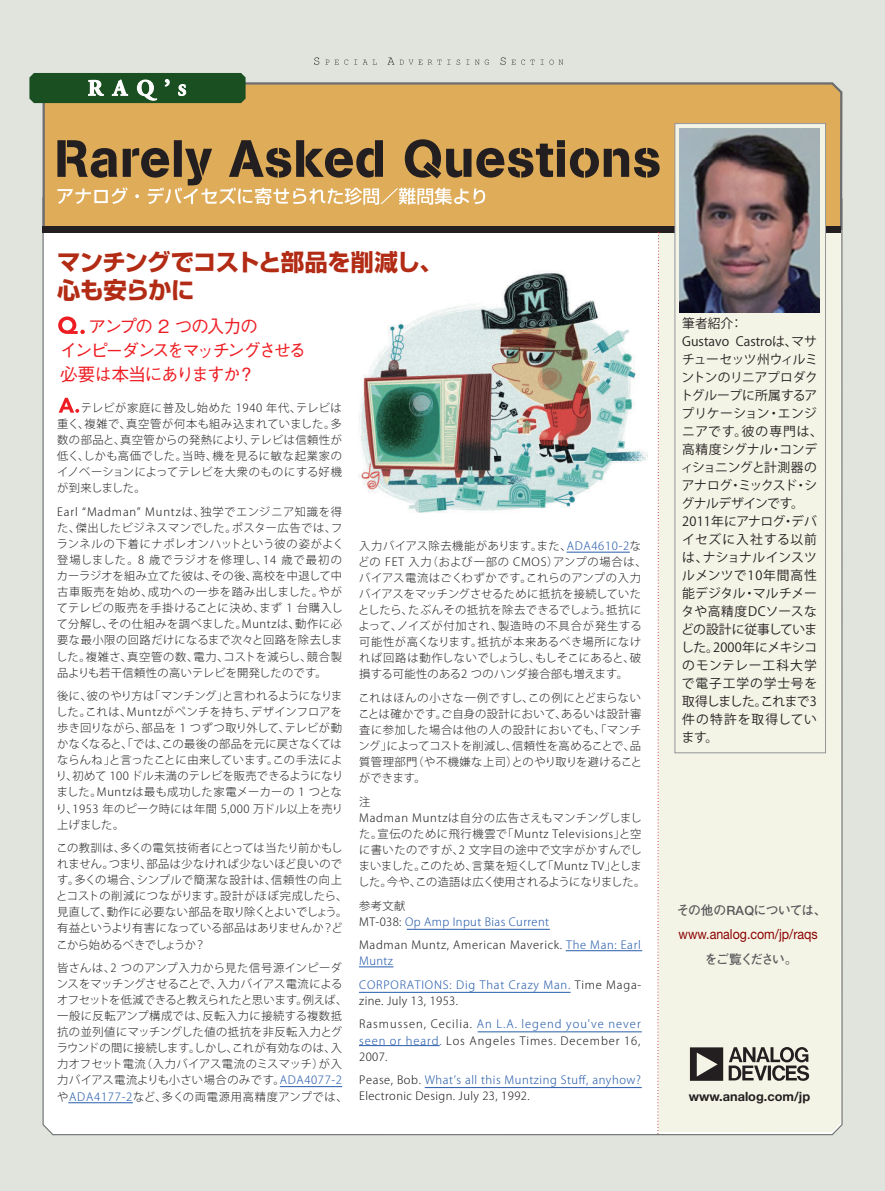
<style>
.page{position:relative;width:885px;height:1191px;background:#fff}
.page>*{position:absolute;margin:0;border:0;box-sizing:border-box;transform-origin:0 0}
.t1{font:700 23.4px/28px "Shin Go Pro";letter-spacing:-.03em;color:#b22b14}
.t2{font:500 18px/24px "Gothic BBB Pro";letter-spacing:-.12em;color:#ee1d23}
.t3{font:13.8px "Helvetica Neue LT Std";color:#8b0202;scale:.9 1}
.t4{font:12.75px/18px "Koz Go Pro";letter-spacing:.005em;color:#231f20}
.t5{font:700 12.75px "Helvetica Neue LT Std";color:#231f20}
.t6{font:700 12.75px "Futo Go B101 Pro";letter-spacing:-.055em;color:#57585a}
.t7{font:700 12.75px "Futo Go B101 Pro";letter-spacing:-.125em;color:#57585a}
.t8{font:300 11.25px/16px "Koz Go Pro";letter-spacing:.035em;color:#231f20}
.t9{font:300 11.25px/16px "Koz Go Pro";letter-spacing:.075em;color:#275caa}
.t10{font:300 11.25px/16px "Koz Go Pro";letter-spacing:.06em;color:#231f20}
.t11{font:300 11.25px/16px "Koz Go Pro";letter-spacing:.035em;color:#275caa}
.s1{color:#231f20}
.s2{color:#275caa}
.s3{font-family:"Helvetica Neue LT Std";font-weight:500}
</style>
<div class="page">
<div style="left:0;top:0;width:884px;height:1191px;background:#e0e4dd"></div>
<div style="left:44px;top:232px;width:797px;height:902px;background:#fff"></div>
<svg style="left:314px;top:57px;width:5px;height:8px"></svg>
<svg style="left:325px;top:60px;width:13px;height:5px"></svg>
<svg style="left:363px;top:60px;width:14px;height:5px"></svg>
<svg style="left:387px;top:58px;width:54px;height:7px"></svg>
<svg style="left:456px;top:60px;width:4px;height:5px"></svg>
<svg style="left:475px;top:60px;width:14px;height:5px"></svg>
<svg style="left:500px;top:57px;width:5px;height:8px"></svg>
<svg style="left:511px;top:60px;width:4px;height:5px"></svg>
<svg style="left:521px;top:60px;width:13px;height:5px"></svg>
<svg style="left:549px;top:60px;width:14px;height:5px"></svg>
<div style="left:659px;top:232px;width:181px;height:900px;background:#f4f4e6"></div>
<div style="left:41px;top:81px;width:802px;height:150px;background:#dfac5a"></div>
<svg style="left:29px;top:73px;width:216px;height:30px;background:#2f5f35"></svg>
<div style="left:43px;top:226px;width:798px;height:6px;background:#231f20"></div>
<svg style="left:657px;top:232px;width:2px;height:903px;background:#f3dfdf"></svg>
<div style="left:674px;top:124px;width:151px;height:516px;background:#f4f4e6"></div>
<svg style="left:57px;top:139px;width:602px;height:66px;background:#b08c53"></svg>
<svg style="left:689px;top:1047px;width:120px;height:34px;background:#898781"></svg>
<div style="left:674px;top:123px;width:151px;height:630px;border:1px solid #939598"></div>
<img style="left:679px;top:129px;width:140px;height:183px">
<img style="left:353px;top:271px;width:294px;height:246px">
<svg style="left:59px;top:398px;width:20px;height:15px"></svg>
<svg style="left:58px;top:316px;width:27px;height:18px"></svg>
<hr style="left:407px;top:929px;width:142px;height:1px;background:#275caa">
<hr style="left:68px;top:1102px;width:65px;height:1px;background:#275caa">
<hr style="left:280px;top:1086px;width:62px;height:1px;background:#275caa">
<hr style="left:565px;top:950px;width:77px;height:1px;background:#275caa">
<hr style="left:359px;top:966px;width:34px;height:1px;background:#275caa">
<hr style="left:359px;top:992px;width:211px;height:1px;background:#275caa">
<hr style="left:359px;top:1045px;width:80px;height:1px;background:#275caa">
<hr style="left:477px;top:1031px;width:164px;height:1px;background:#275caa">
<hr style="left:425px;top:1087px;width:216px;height:1px;background:#275caa">
<hr style="left:566px;top:552px;width:63px;height:1px;background:#275caa">
<h1 class="t1" style="left:57px;top:245px;width:387px">マンチングでコストと部品を削減し、心も安らかに</h1>
<h2 class="t2" style="left:60px;top:312px;width:248px"><span class="s1">　</span> アンプの 2 つの入力の<br>インピーダンスをマッチングさせる必要は本当にありますか？</h2>
<p class="t8" style="left:57px;top:400px;width:286px;text-align:justify">　　テレビが家庭に普及し始めた 1940 年代、テレビは重く、複雑で、真空管が何本も組み込まれていました。多数の部品と、真空管からの発熱により、テレビは信頼性が低く、しかも高価でした。当時、機を見るに敏な起業家のイノベーションによってテレビを大衆のものにする好機が到来しました。</p>
<p class="t8" style="left:56px;top:504px;width:289px">Earl “Madman” Muntzは、独学でエンジニア知識を得た、傑出したビジネスマンでした。ポスター広告では、フランネルの下着にナポレオンハットという彼の姿がよく登場しました。8 歳でラジオを修理し、14 歳で最初のカーラジオを組み立てた彼は、その後、高校を中退して中古車販売を始め、成功への一歩を踏み出しました。やがてテレビの販売を手掛けることに決め、まず 1 台購入して分解し、その仕組みを調べました。Muntzは、動作に必要な最小限の回路だけになるまで次々と回路を除去しました。複雑さ、真空管の数、電力、コストを減らし、競合製品よりも若干信頼性の高いテレビを開発したのです。</p>
<p class="t8" style="left:56px;top:688px;width:289px">後に、彼のやり方は「マンチング」と言われるようになりました。これは、Muntzがペンチを持ち、デザインフロアを歩き回りながら、部品を 1 つずつ取り外して、テレビが動かなくなると、「では、この最後の部品を元に戻さなくてはならんね」と言ったことに由来しています。この手法により、初めて 100 ドル未満のテレビを販売できるようになりました。Muntzは最も成功した家電メーカーの 1 つとなり、1953 年のピーク時には年間 5,000 万ドル以上を売り上げました。</p>
<p class="t8" style="left:56px;top:840px;width:293px">この教訓は、多くの電気技術者にとっては当たり前かもしれません。つまり、部品は少なければ少ないほど良いのです。多くの場合、シンプルで簡潔な設計は、信頼性の向上とコストの削減につながります。設計がほぼ完成したら、見直して、動作に必要ない部品を取り除くとよいでしょう。有益というより有害になっている部品はありませんか？どこから始めるべきでしょうか？</p>
<p class="t8" style="left:57px;top:960px;width:292px">皆さんは、2 つのアンプ入力から見た信号源インピーダンスをマッチングさせることで、入力バイアス電流によるオフセットを低減できると教えられたと思います。例えば、一般に反転アンプ構成では、反転入力に接続する複数抵抗の並列値にマッチングした値の抵抗を非反転入力とグラウンドの間に接続します。しかし、これが有効なのは、入力オフセット電流（入力バイアス電流のミスマッチ）が入力バイアス電流よりも小さい場合のみです。<span class="s2">ADA4077-2</span>や<span class="s2">ADA4177-2</span>など、多くの両電源用高精度アンプでは、</p>
<p class="t8" style="left:358px;top:538px;width:290px">入力バイアス除去機能があります。また、<span class="s2">ADA4610-2</span>などの FET 入力（および一部の CMOS）アンプの場合は、バイアス電流はごくわずかです。これらのアンプの入力バイアスをマッチングさせるために抵抗を接続していたとしたら、たぶんその抵抗を除去できるでしょう。抵抗によって、ノイズが付加され、製造時の不具合が発生する可能性が高くなります。抵抗が本来あるべき場所になければ回路は動作しないでしょうし、もしそこにあると、破損する可能性のある2 つのハンダ接合部も増えます。</p>
<p class="t8" style="left:358px;top:690px;width:285px;text-align:justify">これはほんの小さな一例ですし、この例にとどまらないことは確かです。ご自身の設計において、あるいは設計審査に参加した場合は他の人の設計においても、「マンチング」によってコストを削減し、信頼性を高めることで、品質管理部門（や不機嫌な上司）とのやり取りを避けることができます。</p>
<p class="t8" style="left:358px;top:793px;width:289px">注<br>Madman Muntzは自分の広告さえもマンチングしました。宣伝のために飛行機雲で「Muntz Televisions」と空に書いたのですが、2 文字目の途中で文字がかすんでしまいました。このため、言葉を短くして「Muntz TV」としました。今や、この造語は広く使用されるようになりました。</p>
<p class="t11" style="left:359px;top:897px;width:191px"><span class="s1">参考文献<br>MT-038:</span> Op Amp Input Bias Current</p>
<p class="t10" style="left:359px;top:937px;width:283px">Madman Muntz, American Maverick. <span class="s2">The Man: Earl<br>Muntz</span></p>
<p class="t9" style="left:359px;top:976px;width:283px">CORPORATIONS: Dig That Crazy Man. <span class="s1">Time Maga&shy;zine. July 13, 1953.</span></p>
<p class="t8" style="left:359px;top:1016px;width:283px;text-align:justify">Rasmussen, Cecilia. <span class="s2">An L.A. legend you've never seen or heard.</span> Los Angeles Times. December 16, 2007.</p>
<p class="t8" style="left:359px;top:1072px;width:283px">Pease, Bob. <span class="s2">Whatʼs all this Muntzing Stuff, anyhow?<br></span>Electronic Design. July 23, 1992.</p>
<p class="t4" style="left:680px;top:314px;width:144px">筆者紹介：<br>Gustavo Castroは、マサチューセッツ州ウィルミントンのリニアプロダクトグループに所属するアプリケーション・エンジニアです。彼の専門は、高精度シグナル・コンディショニングと計測器のアナログ・ミックスド・シグナルデザインです。<br>2011年にアナログ・デバイセズに入社する以前は、ナショナルインスツルメンツで10年間高性能デジタル・マルチメータや高精度DCソースなどの設計に従事していました。2000年にメキシコのモンテレー工科大学で電子工学の学士号を取得しました。これまで3件の特許を取得しています。</p>
<p class="t6" style="left:676px;top:900px;width:152px">その他の<span class="s3">RAQ</span>については、</p>
<p class="t7" style="left:704px;top:949px;width:94px">をご覧ください。</p>
<p class="t3" style="left:678px;top:926px;width:156px">www.analog.com/jp/raqs</p>
<p class="t5" style="left:688px;top:1088px;width:123px">www.analog.com/jp</p>
</div>
